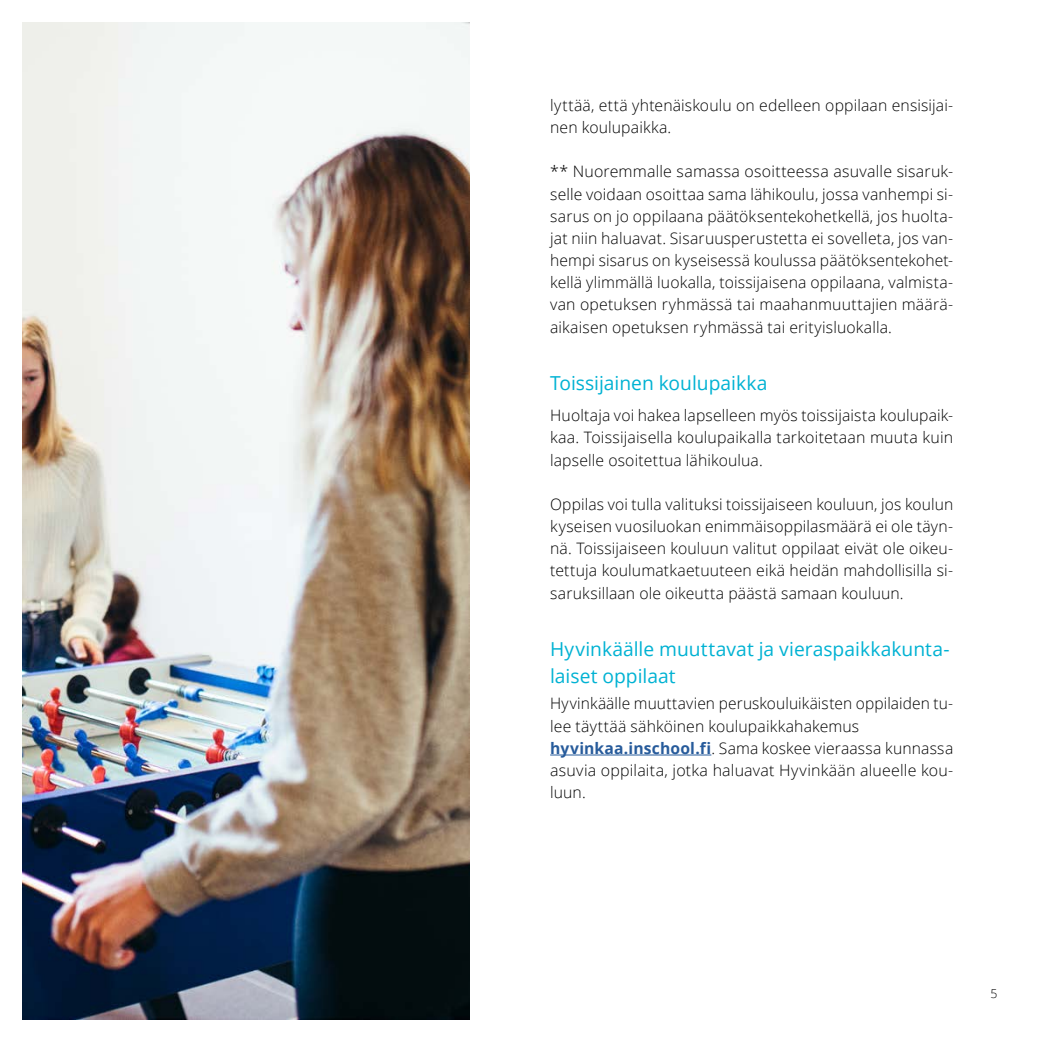
<style>
.page{position:relative;width:1042px;height:1042px;background:#fff}
.page>*{position:absolute;margin:0;border:0;box-sizing:border-box;transform-origin:0 0}
.Väliotsikko_H4{font:19.25px/26.2px "Open Sans";color:#00b2d3}
.Leipis_p{font:300 15.75px/22.2px "Open Sans";letter-spacing:.01em;color:#000;text-align:justify}
.Leipis_p_ei_väliä{font:300 15.75px/22.2px "Open Sans";letter-spacing:.01em;color:#000}
.t1{font:300 12.25px "Open Sans";color:#000}
.s1{font-weight:700;color:#275b9b}
</style>
<div class="page">
<hr style="left:550px;top:754px;width:161px;height:1px;background:#275b9b">
<img style="left:22px;top:22px;width:447px;height:998px">
<p class="Leipis_p" style="left:550px;top:94px;width:405px">lyttää, että yhtenäiskoulu on edelleen oppilaan ensisijai&shy;nen koulupaikka.</p>
<p class="Leipis_p" style="left:550px;top:160px;width:405px">** Nuoremmalle samassa osoitteessa asuvalle sisaruk&shy;selle voidaan osoittaa sama lähikoulu, jossa vanhempi si&shy;sarus on jo oppilaana päätöksentekohetkellä, jos huolta&shy;jat niin haluavat. Sisaruusperustetta ei sovelleta, jos van&shy;hempi sisarus on kyseisessä koulussa päätöksentekohet&shy;kellä ylimmällä luokalla, toissijaisena oppilaana, valmista&shy;van opetuksen ryhmässä tai maahanmuuttajien määrä&shy;aikaisen opetuksen ryhmässä tai erityisluokalla.</p>
<h4 class="Väliotsikko_H4" style="left:550px;top:370px;width:219px">Toissijainen koulupaikka</h4>
<p class="Leipis_p" style="left:550px;top:404px;width:405px">Huoltaja voi hakea lapselleen myös toissijaista koulupaik&shy;kaa. Toissijaisella koulupaikalla tarkoitetaan muuta kuin lapselle osoitettua lähikoulua.</p>
<p class="Leipis_p" style="left:550px;top:493px;width:405px">Oppilas voi tulla valituksi toissijaiseen kouluun, jos koulun kyseisen vuosiluokan enimmäisoppilasmäärä ei ole täyn&shy;nä. Toissijaiseen kouluun valitut oppilaat eivät ole oikeu&shy;tettuja koulumatkaetuuteen eikä heidän mahdollisilla si&shy;saruksillaan ole oikeutta päästä samaan kouluun.</p>
<h4 class="Väliotsikko_H4" style="left:550px;top:636px;width:401px">Hyvinkäälle muuttavat ja vieraspaikkakunta&shy;laiset oppilaat</h4>
<p class="Leipis_p_ei_väliä" style="left:550px;top:692px;width:405px">Hyvinkäälle muuttavien peruskouluikäisten oppilaiden tu&shy;lee täyttää sähköinen koulupaikkahakemus</p>
<p class="Leipis_p_ei_väliä" style="left:550px;top:736px;width:405px;text-align:justify"><span class="s1">hyvinkaa.inschool.fi</span>. Sama koskee vieraassa kunnassa asuvia oppilaita, jotka haluavat Hyvinkään alueelle kou&shy;luun.</p>
<p class="t1" style="left:990px;top:985px;width:8px">5</p>
</div>
